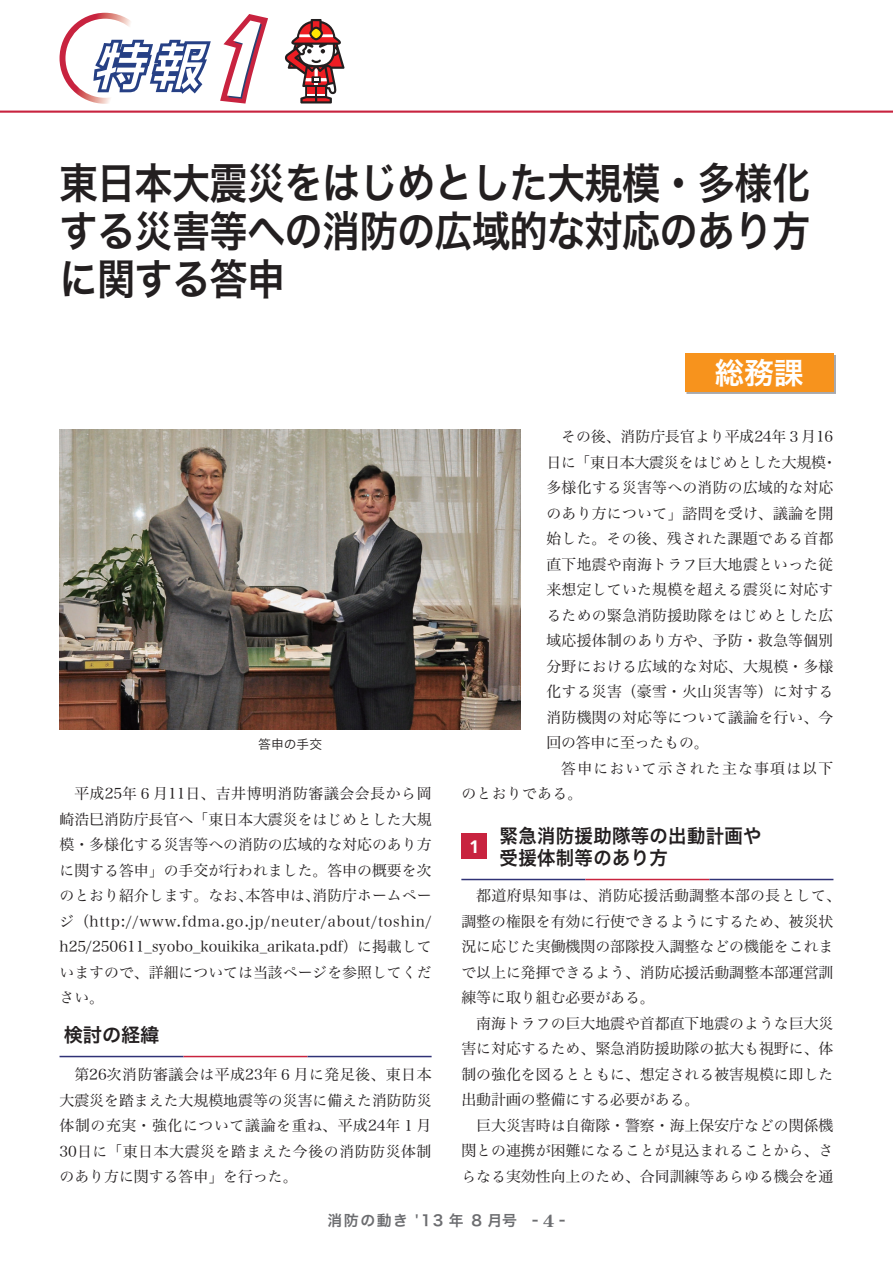
<style>
.page{position:relative;width:893px;height:1263px;background:#fff}
.page>*{position:absolute;margin:0;border:0;box-sizing:border-box;transform-origin:0 0}
.t1{font:42.45px/47.8px "Hira Kaku Pro N W6";letter-spacing:-.02em;color:#231f20;text-align:justify;scale:.9 1}
.t2{font:29.7px "Hira Kaku Pro N W6";color:#fff}
.t3{font:19.2px/22.4px "Hira Kaku Pro N W6";letter-spacing:.02em;color:#231f20;scale:.96 1}
.t4{font:19.2px "Hira Kaku Pro N W6";letter-spacing:.02em;color:#231f20}
.t5{font:700 18px "Frutiger";color:#fff}
.t6{font:14.85px/25.5px "Hira Min Pro N W3";color:#231f20;text-align:justify}
.t7{font:14.85px "Hira Min Pro N W3";letter-spacing:.02em;color:#231f20}
.t8{font:14.85px "Hira Min Pro N W3";letter-spacing:.025em;color:#231f20}
.t9{font:14.85px "Hira Min Pro N W3";letter-spacing:.08em;color:#231f20}
.t10{font:14.85px "Hira Kaku Pro W6";letter-spacing:.1em;color:#6c6d70}
.t11{font:12.75px "Hira Kaku Pro N W3";color:#231f20}
.s1{font-family:"Century Old Style Std";font-weight:700;font-size:16.95px}
</style>
<div class="page">
<div style="left:687px;top:355px;width:149px;height:39px;background:linear-gradient(to right,#f7931d,#f7931d)"></div>
<div style="left:685px;top:353px;width:148px;height:38px;background:#f7931d"></div>
<hr style="left:60px;top:1056px;width:124px;height:1px;background:#303276">
<hr style="left:184px;top:1056px;width:124px;height:1px;background:#c8233f">
<hr style="left:308px;top:1056px;width:124px;height:1px;background:#303276">
<hr style="left:461px;top:879px;width:124px;height:1px;background:#303276">
<hr style="left:585px;top:879px;width:124px;height:1px;background:#c8233f">
<hr style="left:709px;top:879px;width:124px;height:1px;background:#303276">
<div style="left:461px;top:833px;width:26px;height:26px;background:#c8233f"></div>
<img style="left:60px;top:429px;width:461px;height:300px">
<svg style="left:285px;top:19px;width:60px;height:85px"></svg>
<hr style="left:0;top:111px;width:893px;height:2px;background:#c8233f">
<svg style="left:60px;top:13px;width:208px;height:91px"></svg>
<p class="t1" style="left:60px;top:157px;width:836px">東日本大震災をはじめとした大規模・多様化する災害等への消防の広域的な対応のあり方に関する答申</p>
<p class="t11" style="left:258px;top:733px;width:65px">答申の手交</p>
<p class="t6" style="left:60px;top:780px;width:374px;text-indent:15px">平成25年６月11日、吉井博明消防審議会会長から岡崎浩巳消防庁長官へ「東日本大震災をはじめとした大規模・多様化する災害等への消防の広域的な対応のあり方に関する答申」の手交が行われました。答申の概要を次のとおり紹介します。なお、本答申は、消防庁ホームページ（http://www.fdma.go.jp/neuter/about/toshin/ h25/250611_syobo_kouikika_arikata.pdf）に掲載していますので、詳細については当該ページを参照してください。</p>
<p class="t4" style="left:64px;top:1017px;width:97px">検討の経緯</p>
<p class="t6" style="left:60px;top:1060px;width:374px;text-indent:15px">第26次消防審議会は平成23年６月に発足後、東日本大震災を踏まえた大規模地震等の災害に備えた消防防災体制の充実・強化について議論を重ね、平成24年１月30日に「東日本大震災を踏まえた今後の消防防災体制のあり方に関する答申」を行った。</p>
<p class="t2" style="left:714px;top:346px;width:91px">総務課</p>
<p class="t6" style="left:561px;top:422px;width:274px">その後、消防庁長官より平成24年３月16</p>
<p class="t6" style="left:546px;top:448px;width:292px">日に「東日本大震災をはじめとした大規模・</p>
<p class="t6" style="left:546px;top:473px;width:289px">多様化する災害等への消防の広域的な対応</p>
<p class="t6" style="left:546px;top:499px;width:288px">のあり方について」諮問を受け、議論を開</p>
<p class="t7" style="left:546px;top:526px;width:288px">始した。その後、残された課題である首都</p>
<p class="t6" style="left:546px;top:550px;width:289px">直下地震や南海トラフ巨大地震といった従</p>
<p class="t6" style="left:546px;top:575px;width:289px">来想定していた規模を超える震災に対応す</p>
<p class="t6" style="left:546px;top:601px;width:289px">るための緊急消防援助隊をはじめとした広</p>
<p class="t7" style="left:546px;top:628px;width:288px">域応援体制のあり方や、予防・救急等個別</p>
<p class="t7" style="left:546px;top:653px;width:288px">分野における広域的な対応、大規模・多様</p>
<p class="t7" style="left:546px;top:679px;width:288px">化する災害（豪雪・火山災害等）に対する</p>
<p class="t6" style="left:546px;top:703px;width:288px">消防機関の対応等について議論を行い、今</p>
<p class="t6" style="left:546px;top:728px;width:164px">回の答申に至ったもの。</p>
<p class="t9" style="left:561px;top:755px;width:274px">答申において示された主な事項は以下</p>
<p class="t7" style="left:461px;top:781px;width:123px">のとおりである。</p>
<p class="t5" style="left:469px;top:836px;width:12px">1</p>
<p class="t3" style="left:500px;top:823px;width:274px">緊急消防援助隊等の出動計画や受援体制等のあり方</p>
<p class="t8" style="left:476px;top:883px;width:366px">都道府県知事は、消防応援活動調整本部の長として、</p>
<p class="t6" style="left:461px;top:907px;width:374px">調整の権限を有効に行使できるようにするため、被災状</p>
<p class="t6" style="left:461px;top:933px;width:374px">況に応じた実働機関の部隊投入調整などの機能をこれま</p>
<p class="t6" style="left:461px;top:958px;width:374px">で以上に発揮できるよう、消防応援活動調整本部運営訓</p>
<p class="t6" style="left:461px;top:984px;width:210px">練等に取り組む必要がある。　</p>
<p class="t6" style="left:476px;top:1009px;width:359px">南海トラフの巨大地震や首都直下地震のような巨大災</p>
<p class="t6" style="left:461px;top:1035px;width:374px">害に対応するため、緊急消防援助隊の拡大も視野に、体</p>
<p class="t6" style="left:461px;top:1060px;width:374px">制の強化を図るとともに、想定される被害規模に即した</p>
<p class="t6" style="left:461px;top:1086px;width:240px">出動計画の整備にする必要がある。</p>
<p class="t6" style="left:476px;top:1111px;width:359px">巨大災害時は自衛隊・警察・海上保安庁などの関係機</p>
<p class="t6" style="left:461px;top:1137px;width:374px">関との連携が困難になることが見込まれることから、さ</p>
<p class="t6" style="left:461px;top:1162px;width:374px">らなる実効性向上のため、合同訓練等あらゆる機会を通</p>
<p class="t10" style="left:328px;top:1207px;width:239px">消防の動き '13 年 8 月号 - <span class="s1">4</span> -</p>
</div>
